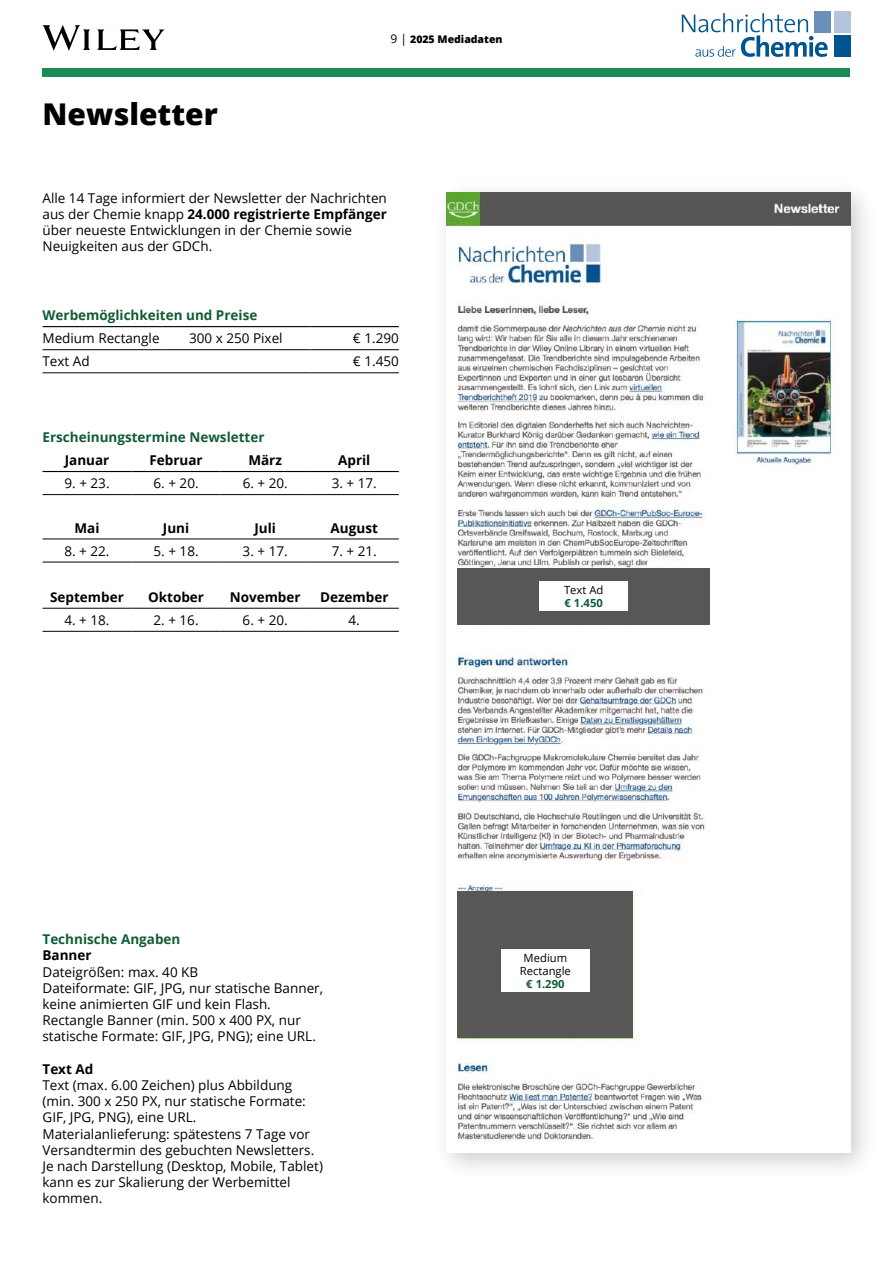
<style>
.page{position:relative;width:893px;height:1263px;background:#fff}
.page>*{position:absolute;margin:0;border:0;box-sizing:border-box;transform-origin:0 0}
.t1{font:800 30px "Open Sans";color:#000}
.t2{font:13.5px/16.2px "Open Sans";color:#000}
.t3{font:700 13.5px "Open Sans";color:#000}
.t4{font:700 13.5px "Open Sans";color:#115c36}
.t5{font:11.25px/12.8px "Open Sans";color:#000;text-align:center}
.t6{font:700 11.25px "Open Sans";color:#115c36}
.t7{font:800 10.5px "Open Sans";color:#000}
.s1{font-weight:400;font-size:12px}
.s2{font-weight:700}
</style>
<div class="page">
<svg style="left:682px;top:13px;width:146px;height:44px"></svg>
<div style="left:815px;top:11px;width:16px;height:21px;background:#6a8fb9"></div>
<div style="left:834px;top:11px;width:16px;height:21px;background:#b3c4db"></div>
<div style="left:834px;top:35px;width:16px;height:22px;background:#00548f"></div>
<div style="left:43px;top:68px;width:807px;height:9px;background:#198c53"></div>
<svg style="left:43px;top:25px;width:121px;height:26px"></svg>
<hr style="left:43px;top:349px;width:118px;height:1px;background:#000">
<hr style="left:161px;top:349px;width:149px;height:1px;background:#000">
<hr style="left:310px;top:349px;width:89px;height:1px;background:#000">
<hr style="left:43px;top:373px;width:118px;height:1px;background:#000">
<hr style="left:161px;top:373px;width:149px;height:1px;background:#000">
<hr style="left:310px;top:373px;width:89px;height:1px;background:#000">
<hr style="left:43px;top:326px;width:118px;height:1px;background:#000">
<hr style="left:161px;top:326px;width:149px;height:1px;background:#000">
<hr style="left:310px;top:326px;width:89px;height:1px;background:#000">
<div style="left:432px;top:178px;width:446px;height:1003px;background:#000;opacity:.2"></div>
<img style="left:446px;top:192px;width:404px;height:960px">
<div style="left:457px;top:568px;width:253px;height:57px;background:#575756"></div>
<div style="left:458px;top:891px;width:175px;height:146px;background:#575756"></div>
<hr style="left:43px;top:494px;width:89px;height:1px;background:#000">
<hr style="left:132px;top:494px;width:89px;height:1px;background:#000">
<hr style="left:221px;top:494px;width:89px;height:1px;background:#000">
<hr style="left:310px;top:494px;width:89px;height:1px;background:#000">
<hr style="left:43px;top:471px;width:89px;height:1px;background:#000">
<hr style="left:132px;top:471px;width:89px;height:1px;background:#000">
<hr style="left:221px;top:471px;width:89px;height:1px;background:#000">
<hr style="left:310px;top:471px;width:89px;height:1px;background:#000">
<hr style="left:43px;top:539px;width:89px;height:1px;background:#000">
<hr style="left:132px;top:539px;width:89px;height:1px;background:#000">
<hr style="left:221px;top:539px;width:89px;height:1px;background:#000">
<hr style="left:310px;top:539px;width:89px;height:1px;background:#000">
<hr style="left:43px;top:562px;width:89px;height:1px;background:#000">
<hr style="left:132px;top:562px;width:89px;height:1px;background:#000">
<hr style="left:221px;top:562px;width:89px;height:1px;background:#000">
<hr style="left:310px;top:562px;width:89px;height:1px;background:#000">
<hr style="left:43px;top:608px;width:89px;height:1px;background:#000">
<hr style="left:132px;top:608px;width:89px;height:1px;background:#000">
<hr style="left:221px;top:608px;width:89px;height:1px;background:#000">
<hr style="left:310px;top:608px;width:89px;height:1px;background:#000">
<hr style="left:43px;top:631px;width:89px;height:1px;background:#000">
<hr style="left:132px;top:631px;width:89px;height:1px;background:#000">
<hr style="left:221px;top:631px;width:89px;height:1px;background:#000">
<hr style="left:310px;top:631px;width:89px;height:1px;background:#000">
<div style="left:540px;top:581px;width:88px;height:30px;background:#fff"></div>
<div style="left:501px;top:949px;width:89px;height:43px;background:#fff"></div>
<h1 class="t1" style="left:43px;top:91px;width:177px">Newsletter</h1>
<p class="t7" style="left:390px;top:31px;width:114px"><span class="s1">9 |</span> 2025 Mediadaten</p>
<p class="t2" style="left:43px;top:189px;width:346px">Alle 14 Tage informiert der Newsletter der Nachrichten aus der Chemie knapp <span class="s2">24.000 registrierte Empfänger </span>über neueste Entwicklungen in der Chemie sowie Neuigkeiten aus der GDCh.</p>
<p class="t4" style="left:43px;top:306px;width:216px">Werbemöglichkeiten und Preise</p>
<p class="t2" style="left:43px;top:330px;width:119px">Medium Rectangle</p>
<p class="t2" style="left:189px;top:330px;width:95px">300 x 250 Pixel</p>
<p class="t2" style="left:353px;top:330px;width:47px">€ 1.290</p>
<p class="t2" style="left:43px;top:353px;width:49px">Text Ad</p>
<p class="t2" style="left:353px;top:353px;width:47px">€ 1.450</p>
<p class="t4" style="left:43px;top:428px;width:224px">Erscheinungstermine Newsletter</p>
<p class="t3" style="left:65px;top:451px;width:46px">Januar</p>
<p class="t3" style="left:150px;top:451px;width:55px">Februar</p>
<p class="t3" style="left:248px;top:451px;width:35px">März</p>
<p class="t3" style="left:338px;top:451px;width:34px">April</p>
<p class="t2" style="left:65px;top:475px;width:47px">9. + 23.</p>
<p class="t2" style="left:154px;top:475px;width:47px">6. + 20.</p>
<p class="t2" style="left:243px;top:475px;width:47px">6. + 20.</p>
<p class="t2" style="left:332px;top:475px;width:47px">3. + 17.</p>
<p class="t3" style="left:75px;top:518px;width:27px">Mai</p>
<p class="t3" style="left:163px;top:518px;width:28px">Juni</p>
<p class="t3" style="left:254px;top:518px;width:23px">Juli</p>
<p class="t3" style="left:331px;top:518px;width:49px">August</p>
<p class="t2" style="left:64px;top:542px;width:47px">8. + 22.</p>
<p class="t2" style="left:154px;top:542px;width:47px">5. + 18.</p>
<p class="t2" style="left:243px;top:542px;width:47px">3. + 17.</p>
<p class="t2" style="left:332px;top:542px;width:47px">7. + 21.</p>
<p class="t3" style="left:50px;top:587px;width:75px">September</p>
<p class="t3" style="left:148px;top:587px;width:57px">Oktober</p>
<p class="t3" style="left:230px;top:587px;width:72px">November</p>
<p class="t3" style="left:320px;top:587px;width:70px">Dezember</p>
<p class="t2" style="left:64px;top:612px;width:47px">4. + 18.</p>
<p class="t2" style="left:154px;top:612px;width:47px">2. + 16.</p>
<p class="t2" style="left:243px;top:612px;width:47px">6. + 20.</p>
<p class="t2" style="left:349px;top:612px;width:13px">4.</p>
<p class="t5" style="left:564px;top:583px;width:41px">Text Ad</p>
<p class="t6" style="left:565px;top:595px;width:40px">€ 1.450</p>
<p class="t4" style="left:43px;top:930px;width:139px">Technische Angaben</p>
<p class="t3" style="left:43px;top:946px;width:51px">Banner</p>
<p class="t2" style="left:43px;top:963px;width:282px">Dateigrößen: max. 40 KB<br>Dateiformate: GIF, JPG, nur statische Banner, keine animierten GIF und kein Flash.<br>Rectangle Banner (min. 500 x 400 PX, nur statische Formate: GIF, JPG, PNG); eine URL.</p>
<p class="t3" style="left:43px;top:1059px;width:52px">Text Ad</p>
<p class="t2" style="left:43px;top:1077px;width:282px">Text (max. 6.00 Zeichen) plus Abbildung (min. 300 x 250 PX, nur statische Formate:<br>GIF, JPG, PNG), eine URL.<br>Materialanlieferung: spätestens 7 Tage vor Versandtermin des gebuchten Newsletters.<br>Je nach Darstellung (Desktop, Mobile, Tablet) kann es zur Skalierung der Werbemittel kommen.</p>
<p class="t5" style="left:520px;top:951px;width:53px">Medium<br>Rectangle</p>
<p class="t6" style="left:526px;top:976px;width:40px">€ 1.290</p>
</div>
